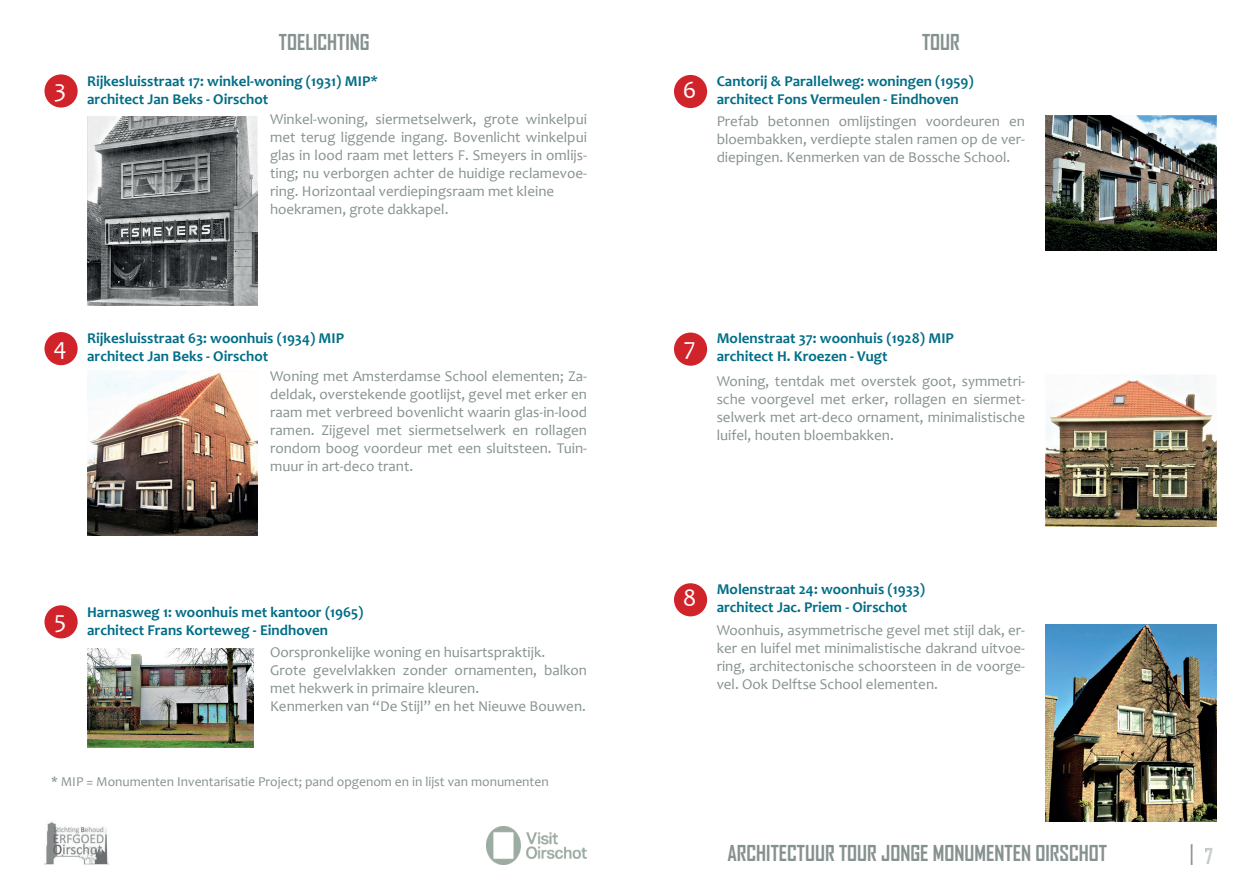
<style>
.page{position:relative;width:1259px;height:893px;background:#fff}
.page>*{position:absolute;margin:0;border:0;box-sizing:border-box;transform-origin:0 0}
.t1{font:24.9px "Candara";color:#fff}
.t2{font:700 21px "Agency FB";color:#869290}
.t3{font:21px "Candara";color:#869290}
.t4{font:15px/18px "Candara";color:#869290;text-align:justify}
.t5{font:700 15px/18px "Candara";color:#006d86}
.t6{font:13.5px "Candara";color:#869290}
.s1{font-family:"Agency FB";font-weight:700}
</style>
<div class="page">
<img style="left:44px;top:821px;width:65px;height:44px">
<img style="left:486px;top:826px;width:101px;height:38px">
<div style="left:44px;top:74px;width:34px;height:34px;background:#d1232a;border-radius:50%"></div>
<div style="left:44px;top:332px;width:34px;height:33px;background:#d1232a;border-radius:50%"></div>
<img style="left:87px;top:117px;width:171px;height:188px">
<img style="left:87px;top:371px;width:170px;height:165px">
<div style="left:44px;top:605px;width:34px;height:33px;background:#d1232a;border-radius:50%"></div>
<img style="left:87px;top:648px;width:166px;height:100px">
<div style="left:674px;top:75px;width:33px;height:33px;background:#d1232a;border-radius:50%"></div>
<div style="left:674px;top:333px;width:33px;height:33px;background:#d1232a;border-radius:50%"></div>
<img style="left:1045px;top:115px;width:171px;height:136px">
<img style="left:1045px;top:375px;width:171px;height:152px">
<div style="left:674px;top:583px;width:33px;height:33px;background:#d1232a;border-radius:50%"></div>
<img style="left:1045px;top:624px;width:171px;height:197px">
<h2 class="t2" style="left:279px;top:29px;width:92px">TOELICHTING</h2>
<h2 class="t2" style="left:922px;top:29px;width:39px">TOUR</h2>
<h1 class="t1" style="left:54px;top:74px;width:14px">3</h1>
<p class="t5" style="left:87px;top:72px;width:292px">Rijkesluisstraat 17: winkel-woning (1931) MIP* architect Jan Beks - Oirschot</p>
<p class="t4" style="left:270px;top:110px;width:318px;text-align:left">Winkel-woning, siermetselwerk, grote winkelpui met terug liggende ingang. Bovenlicht winkelpui glas in lood raam met letters F. Smeyers in omlijs&shy;ting; nu verborgen achter de huidige reclamevoe&shy;ring. Horizontaal verdiepingsraam met kleine hoekramen, grote dakkapel.</p>
<h1 class="t1" style="left:54px;top:331px;width:15px">4</h1>
<p class="t5" style="left:87px;top:329px;width:258px">Rijkesluisstraat 63: woonhuis (1934) MIP architect Jan Beks - Oirschot</p>
<p class="t4" style="left:270px;top:367px;width:318px">Woning met Amsterdamse School elementen; Za&shy;deldak, overstekende gootlijst, gevel met erker en raam met verbreed bovenlicht waarin glas-in-lood ramen. Zijgevel met siermetselwerk en rollagen rondom boog voordeur met een sluitsteen. Tuin&shy;muur in art-deco trant.</p>
<h1 class="t1" style="left:54px;top:604px;width:14px">5</h1>
<p class="t5" style="left:87px;top:603px;width:278px">Harnasweg 1: woonhuis met kantoor (1965) architect Frans Korteweg - Eindhoven</p>
<p class="t4" style="left:270px;top:643px;width:318px;text-align:left">Oorspronkelijke woning en huisartspraktijk.<br>Grote gevelvlakken zonder ornamenten, balkon met hekwerk in primaire kleuren.<br>Kenmerken van “De Stijl” en het Nieuwe Bouwen.</p>
<p class="t6" style="left:51px;top:773px;width:499px">* MIP = Monumenten Inventarisatie Project; pand opgenom en in lijst van monumenten</p>
<h1 class="t1" style="left:683px;top:74px;width:15px">6</h1>
<p class="t5" style="left:716px;top:72px;width:259px">Cantorij &amp; Parallelweg: woningen (1959) architect Fons Vermeulen - Eindhoven</p>
<p class="t4" style="left:716px;top:112px;width:310px">Prefab betonnen omlijstingen voordeuren en bloembakken, verdiepte stalen ramen op de ver&shy;diepingen. Kenmerken van de Bossche School.</p>
<h1 class="t1" style="left:684px;top:332px;width:13px">7</h1>
<p class="t5" style="left:716px;top:329px;width:239px">Molenstraat 37: woonhuis (1928) MIP architect H. Kroezen - Vugt</p>
<p class="t4" style="left:716px;top:372px;width:310px">Woning, tentdak met overstek goot, symmetri&shy;sche voorgevel met erker, rollagen en siermet&shy;selwerk met art-deco ornament, minimalistische luifel, houten bloembakken.</p>
<h1 class="t1" style="left:683px;top:582px;width:15px">8</h1>
<p class="t5" style="left:716px;top:580px;width:210px">Molenstraat 24: woonhuis (1933) architect Jac. Priem - Oirschot</p>
<p class="t4" style="left:716px;top:621px;width:310px">Woonhuis, asymmetrische gevel met stijl dak, er&shy;ker en luifel met minimalistische dakrand uitvoe&shy;ring, architectonische schoorsteen in de voorge&shy;vel. Ook Delftse School elementen.</p>
<h2 class="t2" style="left:727px;top:839px;width:381px">ARCHITECTUUR TOUR JONGE MONUMENTEN OIRSCHOT</h2>
<h2 class="t3" style="left:1189px;top:840px;width:26px">| <span class="s1">7</span></h2>
</div>
